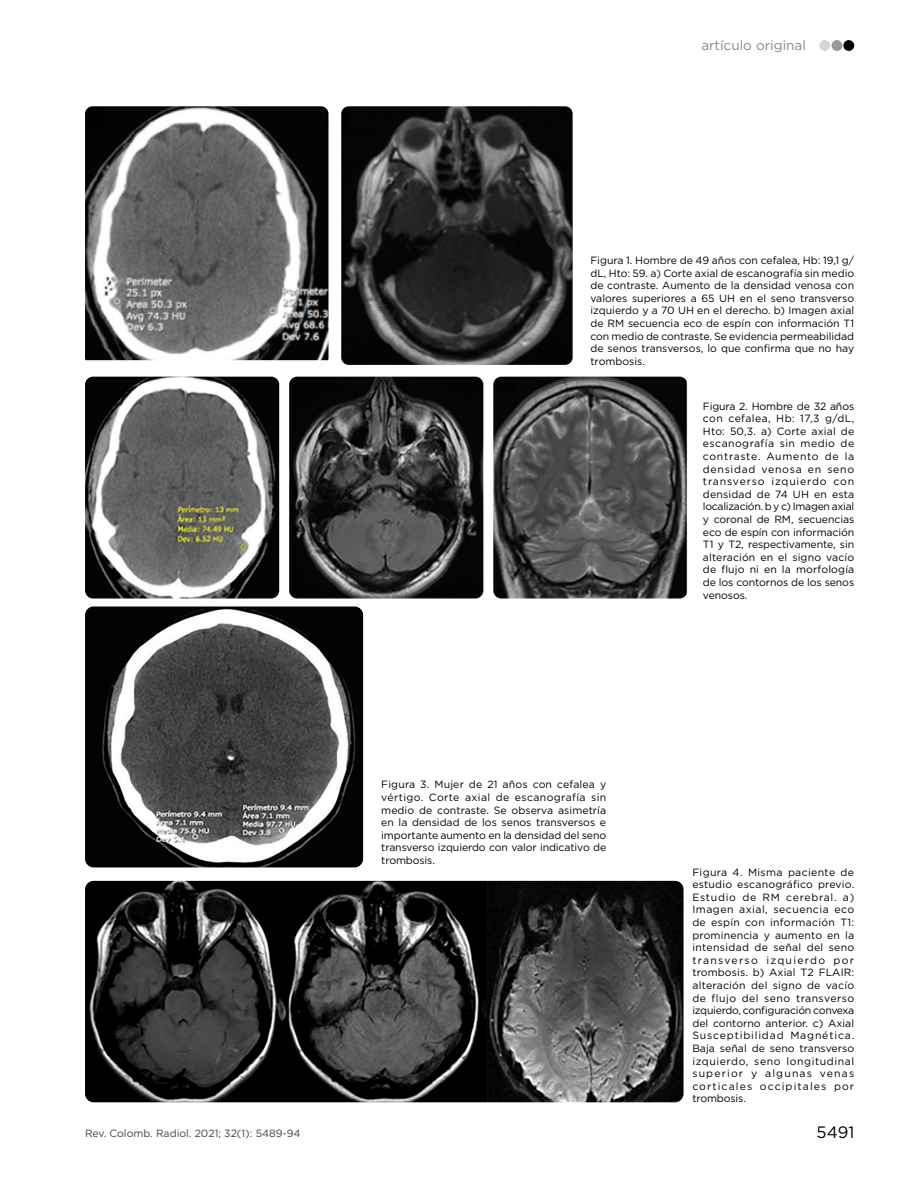
<style>
.page{position:relative;width:918px;height:1188px;background:#fff}
.page>*{position:absolute;margin:0;border:0;box-sizing:border-box;transform-origin:0 0}
.t1{font:16.5px "Gotham";color:#000}
.t2{font:13.5px "Gotham";color:#868687}
.pie_de_foto_nuevo{font:10.5px/12.6px "Gotham";letter-spacing:-.01em;color:#000;text-align:justify}
.t3{font:10.5px "Gotham";color:#3f4141}
</style>
<div class="page">
<div style="left:843px;top:40px;width:11px;height:11px;background:#000;border-radius:50%"></div>
<div style="left:832px;top:40px;width:10px;height:11px;background:#9a9a9b;border-radius:50%"></div>
<div style="left:819px;top:40px;width:11px;height:11px;background:#d6d6d6;border-radius:50%"></div>
<img style="left:85px;top:106px;width:244px;height:254px">
<img style="left:341px;top:106px;width:232px;height:259px">
<img style="left:85px;top:377px;width:194px;height:221px">
<img style="left:289px;top:377px;width:194px;height:221px">
<img style="left:493px;top:377px;width:194px;height:221px">
<img style="left:85px;top:606px;width:278px;height:261px">
<img style="left:85px;top:881px;width:599px;height:221px">
<p class="t3" style="left:85px;top:1126px;width:217px">Rev. Colomb. Radiol. 2021; 32(1): 5489-94</p>
<p class="t2" style="left:701px;top:36px;width:106px">artículo original</p>
<p class="pie_de_foto_nuevo" style="left:590px;top:254px;width:265px">Figura 1. Hombre de 49 años con cefalea, Hb: 19,1 g/ dL, Hto: 59. a) Corte axial de escanografía sin medio de contraste. Aumento de la densidad venosa con valores superiores a 65 UH en el seno transverso izquierdo y a 70 UH en el derecho. b) Imagen axial de RM secuencia eco de espín con información T1 con medio de contraste. Se evidencia permeabilidad de senos transversos, lo que confirma que no hay trombosis.</p>
<p class="pie_de_foto_nuevo" style="left:703px;top:399px;width:153px">Figura 2. Hombre de 32 años con cefalea, Hb: 17,3 g/dL, Hto: 50,3. a) Corte axial de escanografía sin medio de contraste. Aumento de la densidad venosa en seno transverso izquierdo con densidad de 74 UH en esta localización. b y c) Imagen axial y coronal de RM, secuencias eco de espín con información T1 y T2, respectivamente, sin alteración en el signo vacío de flujo ni en la morfología de los contornos de los senos venosos.</p>
<p class="pie_de_foto_nuevo" style="left:381px;top:778px;width:227px">Figura 3. Mujer de 21 años con cefalea y vértigo. Corte axial de escanografía sin medio de contraste. Se observa asimetría en la densidad de los senos transversos e importante aumento en la densidad del seno transverso izquierdo con valor indicativo de trombosis.</p>
<p class="pie_de_foto_nuevo" style="left:692px;top:865px;width:164px">Figura 4. Misma paciente de estudio escanográfico previo.<br>Estudio de RM cerebral. a)<br>Imagen axial, secuencia eco de espín con información T1: prominencia y aumento en la intensidad de señal del seno transverso izquierdo por trombosis. b) Axial T2 FLAIR: alteración del signo de vacío de flujo del seno transverso izquierdo, configuración convexa del contorno anterior. c) Axial Susceptibilidad Magnética.<br>Baja señal de seno transverso izquierdo, seno longitudinal superior y algunas venas corticales occipitales por trombosis.</p>
<h1 class="t1" style="left:817px;top:1122px;width:39px">5491</h1>
</div>
